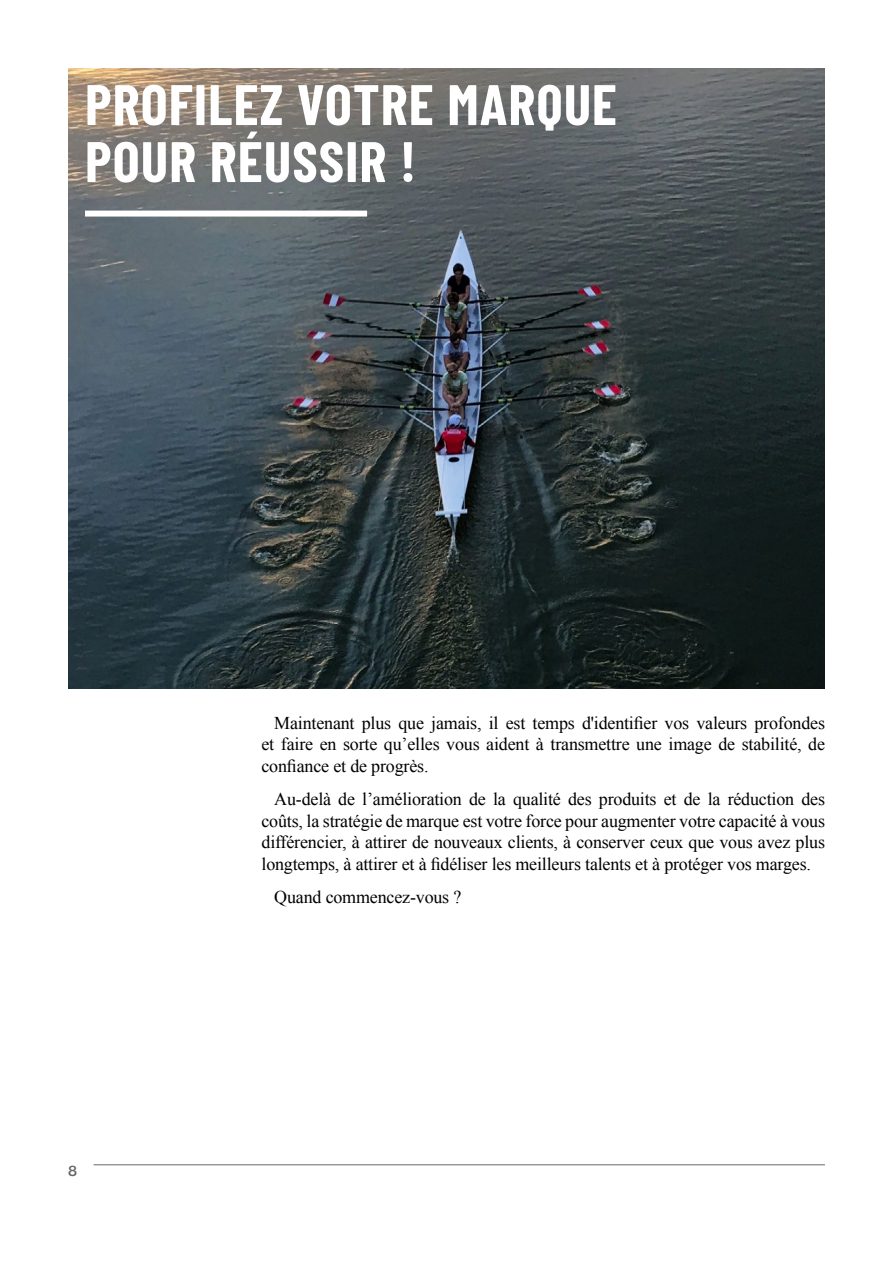
<style>
.page{position:relative;width:893px;height:1263px;background:#fff}
.page>*{position:absolute;margin:0;border:0;box-sizing:border-box;transform-origin:0 0}
.t1{font:700 57px/57px "Barlow Condensed";letter-spacing:.02em;color:#fff}
.t2{font:18px/21.8px "Times New Roman";letter-spacing:-.01em;color:#000;text-align:justify}
.t3{font:13.5px "N Haas Grotesk TX Pro 65 Md";color:#65666b}
</style>
<div class="page">
<hr style="left:94px;top:1164px;width:731px;height:1px;background:#65666b">
<img style="left:68px;top:68px;width:757px;height:621px">
<div style="left:85px;top:211px;width:282px;height:6px;background:#fff"></div>
<h1 class="t1" style="left:85px;top:73px;width:533px">PROFILEZ VOTRE MARQUE<br>POUR RÉUSSIR !</h1>
<p class="t3" style="left:68px;top:1162px;width:10px">8</p>
<p class="t2" style="left:261px;top:711px;width:565px;text-indent:13px">Maintenant plus que jamais, il est temps d'identifier vos valeurs profondes et faire en sorte qu’elles vous aident à transmettre une image de stabilité, de confiance et de progrès.</p>
<p class="t2" style="left:261px;top:788px;width:565px;text-indent:13px">Au-delà de l’amélioration de la qualité des produits et de la réduction des coûts, la stratégie de marque est votre force pour augmenter votre capacité à vous différencier, à attirer de nouveaux clients, à conserver ceux que vous avez plus longtemps, à attirer et à fidéliser les meilleurs talents et à protéger vos marges.</p>
<p class="t2" style="left:274px;top:885px;width:189px">Quand commencez-vous ?</p>
</div>
